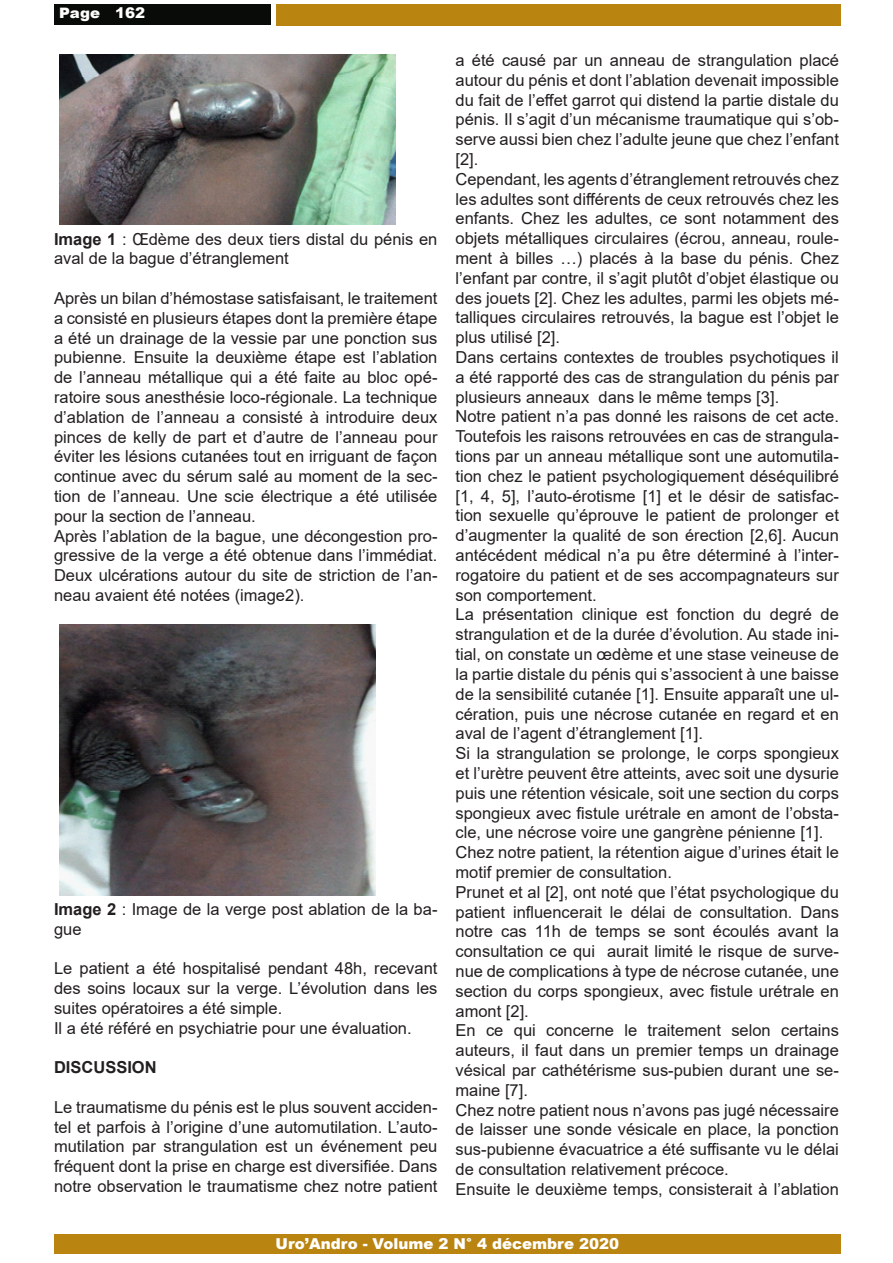
<style>
.page{position:relative;width:893px;height:1263px;background:#fff}
.page>*{position:absolute;margin:0;border:0;box-sizing:border-box;transform-origin:0 0}
.t1{font:16.5px/19.8px "Arial";color:#231f20;text-align:justify}
.t2{font:700 16.5px "Arial";color:#231f20}
.t3{font:900 15px "Arial";color:#fff}
.t4{font:900 14.4px "Arial";color:#fffffd;scale:1.04 1}
.s1{font-size:14.7px}
.s2{font-weight:700}
</style>
<div class="page">
<div style="left:276px;top:4px;width:564px;height:22px;background:#ba8411"></div>
<div style="left:54px;top:1234px;width:786px;height:20px;background:#ba8411"></div>
<div style="left:54px;top:5px;width:217px;height:20px;background:#080b07"></div>
<img style="left:59px;top:54px;width:336px;height:171px">
<img style="left:59px;top:625px;width:317px;height:270px">
<p class="t4" style="left:59px;top:3px;width:84px">Page <span class="s1">162</span></p>
<p class="t1" style="left:54px;top:229px;width:385px"><span class="s2">Image 1</span> : Œdème des deux tiers distal du pénis en aval de la bague d’étranglement</p>
<p class="t1" style="left:54px;top:288px;width:385px">Après un bilan d’hémostase satisfaisant, le traitement a consisté en plusieurs étapes dont la première étape a été un drainage de la vessie par une ponction sus pubienne. Ensuite la deuxième étape est l’ablation de l’anneau métallique qui a été faite au bloc opé&shy;ratoire sous anesthésie loco-régionale. La technique d’ablation de l’anneau a consisté à introduire deux pinces de kelly de part et d’autre de l’anneau pour éviter les lésions cutanées tout en irriguant de façon continue avec du sérum salé au moment de la sec&shy;tion de l’anneau. Une scie électrique a été utilisée pour la section de l’anneau.</p>
<p class="t1" style="left:54px;top:526px;width:385px">Après l’ablation de la bague, une décongestion pro&shy;gressive de la verge a été obtenue dans l’immédiat.<br>Deux ulcérations autour du site de striction de l’an&shy;neau avaient été notées (image2).</p>
<p class="t1" style="left:54px;top:899px;width:385px"><span class="s2">Image 2</span> : Image de la verge post ablation de la ba&shy;gue</p>
<p class="t1" style="left:54px;top:958px;width:385px">Le patient a été hospitalisé pendant 48h, recevant des soins locaux sur la verge. L’évolution dans les suites opératoires a été simple.</p>
<p class="t1" style="left:54px;top:1018px;width:359px">Il a été référé en psychiatrie pour une évaluation.</p>
<p class="t2" style="left:54px;top:1056px;width:104px">DISCUSSION</p>
<p class="t1" style="left:54px;top:1097px;width:385px">Le traumatisme du pénis est le plus souvent acciden&shy;tel et parfois à l’origine d’une automutilation. L’auto&shy;mutilation par strangulation est un événement peu fréquent dont la prise en charge est diversifiée. Dans notre observation le traumatisme chez notre patient</p>
<p class="t1" style="left:455px;top:50px;width:385px">a été causé par un anneau de strangulation placé autour du pénis et dont l’ablation devenait impossible du fait de l’effet garrot qui distend la partie distale du pénis. Il s’agit d’un mécanisme traumatique qui s’ob&shy;serve aussi bien chez l’adulte jeune que chez l’enfant [2].</p>
<p class="t1" style="left:455px;top:169px;width:385px">Cependant, les agents d’étranglement retrouvés chez les adultes sont différents de ceux retrouvés chez les enfants. Chez les adultes, ce sont notamment des objets métalliques circulaires (écrou, anneau, roule&shy;ment à billes …) placés à la base du pénis. Chez l’enfant par contre, il s’agit plutôt d’objet élastique ou des jouets [2]. Chez les adultes, parmi les objets mé&shy;talliques circulaires retrouvés, la bague est l’objet le plus utilisé [2].</p>
<p class="t1" style="left:455px;top:347px;width:385px">Dans certains contextes de troubles psychotiques il a été rapporté des cas de strangulation du pénis par plusieurs anneaux dans le même temps [3].</p>
<p class="t1" style="left:455px;top:407px;width:385px">Notre patient n’a pas donné les raisons de cet acte.<br>Toutefois les raisons retrouvées en cas de strangula&shy;tions par un anneau métallique sont une automutila&shy;tion chez le patient psychologiquement déséquilibré [1, 4, 5], l’auto-érotisme [1] et le désir de satisfac&shy;tion sexuelle qu’éprouve le patient de prolonger et d’augmenter la qualité de son érection [2,6]. Aucun antécédent médical n’a pu être déterminé à l’inter&shy;rogatoire du patient et de ses accompagnateurs sur son comportement.</p>
<p class="t1" style="left:455px;top:605px;width:385px">La présentation clinique est fonction du degré de strangulation et de la durée d’évolution. Au stade ini&shy;tial, on constate un œdème et une stase veineuse de la partie distale du pénis qui s’associent à une baisse de la sensibilité cutanée [1]. Ensuite apparaît une ul&shy;cération, puis une nécrose cutanée en regard et en aval de l’agent d’étranglement [1].</p>
<p class="t1" style="left:455px;top:743px;width:385px">Si la strangulation se prolonge, le corps spongieux et l’urètre peuvent être atteints, avec soit une dysurie puis une rétention vésicale, soit une section du corps spongieux avec fistule urétrale en amont de l’obsta&shy;cle, une nécrose voire une gangrène pénienne [1].</p>
<p class="t1" style="left:455px;top:842px;width:385px">Chez notre patient, la rétention aigue d’urines était le motif premier de consultation.</p>
<p class="t1" style="left:455px;top:882px;width:385px">Prunet et al [2], ont noté que l’état psychologique du patient influencerait le délai de consultation. Dans notre cas 11h de temps se sont écoulés avant la consultation ce qui aurait limité le risque de surve&shy;nue de complications à type de nécrose cutanée, une section du corps spongieux, avec fistule urétrale en amont [2].</p>
<p class="t1" style="left:455px;top:1020px;width:385px">En ce qui concerne le traitement selon certains auteurs, il faut dans un premier temps un drainage vésical par cathétérisme sus-pubien durant une se&shy;maine [7].</p>
<p class="t1" style="left:455px;top:1100px;width:385px">Chez notre patient nous n’avons pas jugé nécessaire de laisser une sonde vésicale en place, la ponction sus-pubienne évacuatrice a été suffisante vu le délai de consultation relativement précoce.</p>
<p class="t1" style="left:455px;top:1179px;width:385px">Ensuite le deuxième temps, consisterait à l’ablation</p>
<p class="t3" style="left:275px;top:1232px;width:345px">Uro’Andro - Volume 2 N° 4 décembre 2020</p>
</div>
